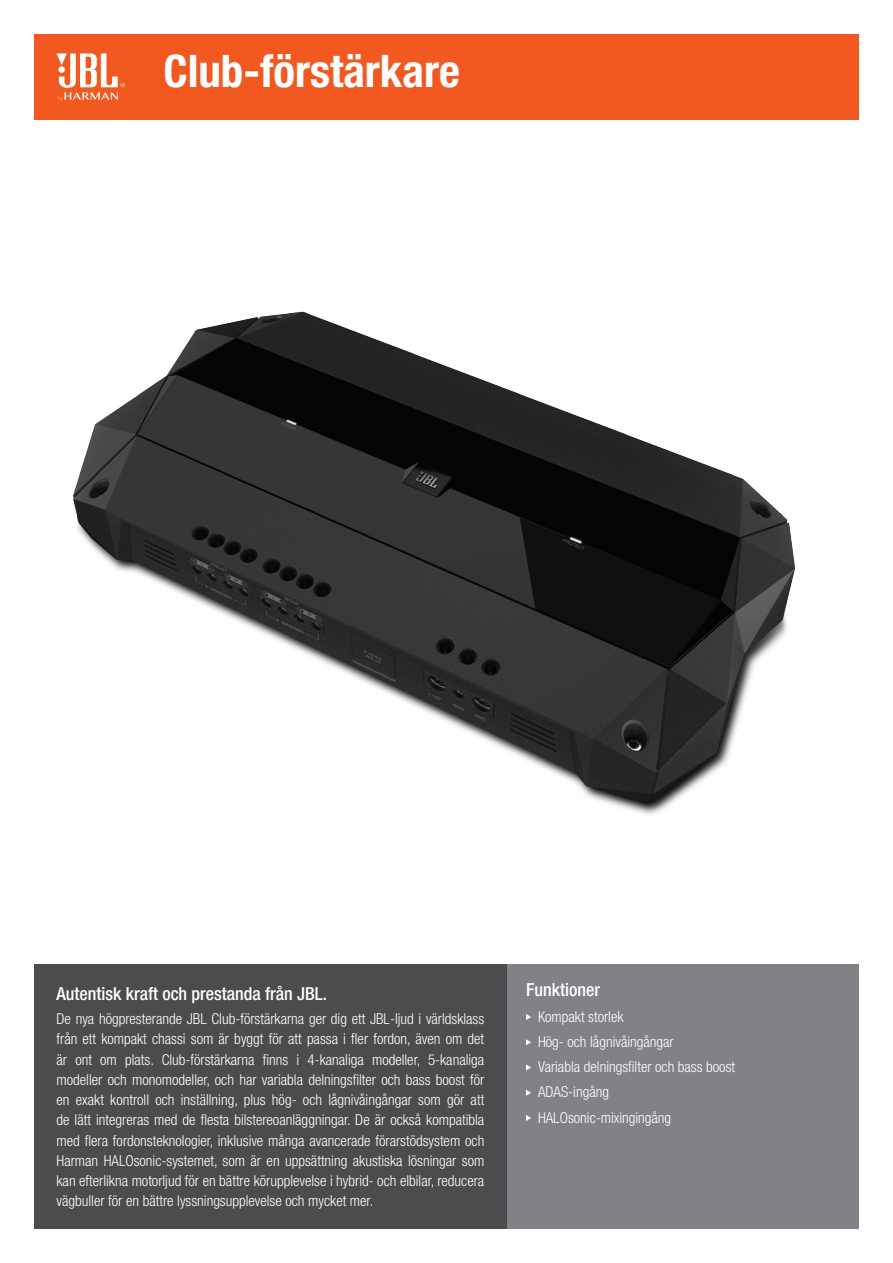
<style>
.page{position:relative;width:893px;height:1263px;background:#fff}
.page>*{position:absolute;margin:0;border:0;box-sizing:border-box;transform-origin:0 0}
.t1{font:700 condensed 45px "Helvetica Neue LT Pro";color:#fff}
.t2{font:500 condensed 18px "Helvetica Neue LT Pro";color:#fff}
.t3{font:300 condensed 15px/20.2px "Helvetica Neue LT Pro";color:#fff}
</style>
<div class="page">
<img style="left:73px;top:311px;width:723px;height:504px">
<div style="left:507px;top:964px;width:352px;height:265px;background:#808285"></div>
<svg style="left:526px;top:1014px;width:5px;height:6px"></svg>
<svg style="left:526px;top:1039px;width:5px;height:6px"></svg>
<svg style="left:526px;top:1064px;width:5px;height:6px"></svg>
<svg style="left:526px;top:1090px;width:5px;height:6px"></svg>
<svg style="left:526px;top:1115px;width:5px;height:6px"></svg>
<div style="left:34px;top:964px;width:473px;height:265px;background:#4b4c4d"></div>
<div style="left:34px;top:34px;width:825px;height:85px;background:#f15921"></div>
<svg style="left:57px;top:53px;width:68px;height:48px"></svg>
<h1 class="t1" style="left:163px;top:44px;width:298px">Club-förstärkare</h1>
<p class="t2" style="left:57px;top:982px;width:272px">Autentisk kraft och prestanda från JBL.</p>
<p class="t3" style="left:57px;top:1008px;width:429px;text-align:justify">De nya högpresterande JBL Club-förstärkarna ger dig ett JBL-ljud i världsklass från ett kompakt chassi som är byggt för att passa i fler fordon, även om det är ont om plats. Club-förstärkarna finns i 4-kanaliga modeller, 5-kanaliga modeller och monomodeller, och har variabla delningsfilter och bass boost för en exakt kontroll och inställning, plus hög- och lågnivåingångar som gör att de lätt integreras med de flesta bilstereoanläggningar. De är också kompatibla med flera fordonsteknologier, inklusive många avancerade förarstödsystem och Harman HALOsonic-systemet, som är en uppsättning akustiska lösningar som kan efterlikna motorljud för en bättre körupplevelse i hybrid- och elbilar, reducera vägbuller för en bättre lyssningsupplevelse och mycket mer.</p>
<p class="t2" style="left:526px;top:979px;width:75px">Funktioner</p>
<p class="t3" style="left:538px;top:1003px;width:199px;line-height:25.2px">Kompakt storlek<br>Hög- och lågnivåingångar<br>Variabla delningsfilter och bass boost<br>ADAS-ingång<br>HALOsonic-mixingingång</p>
</div>
